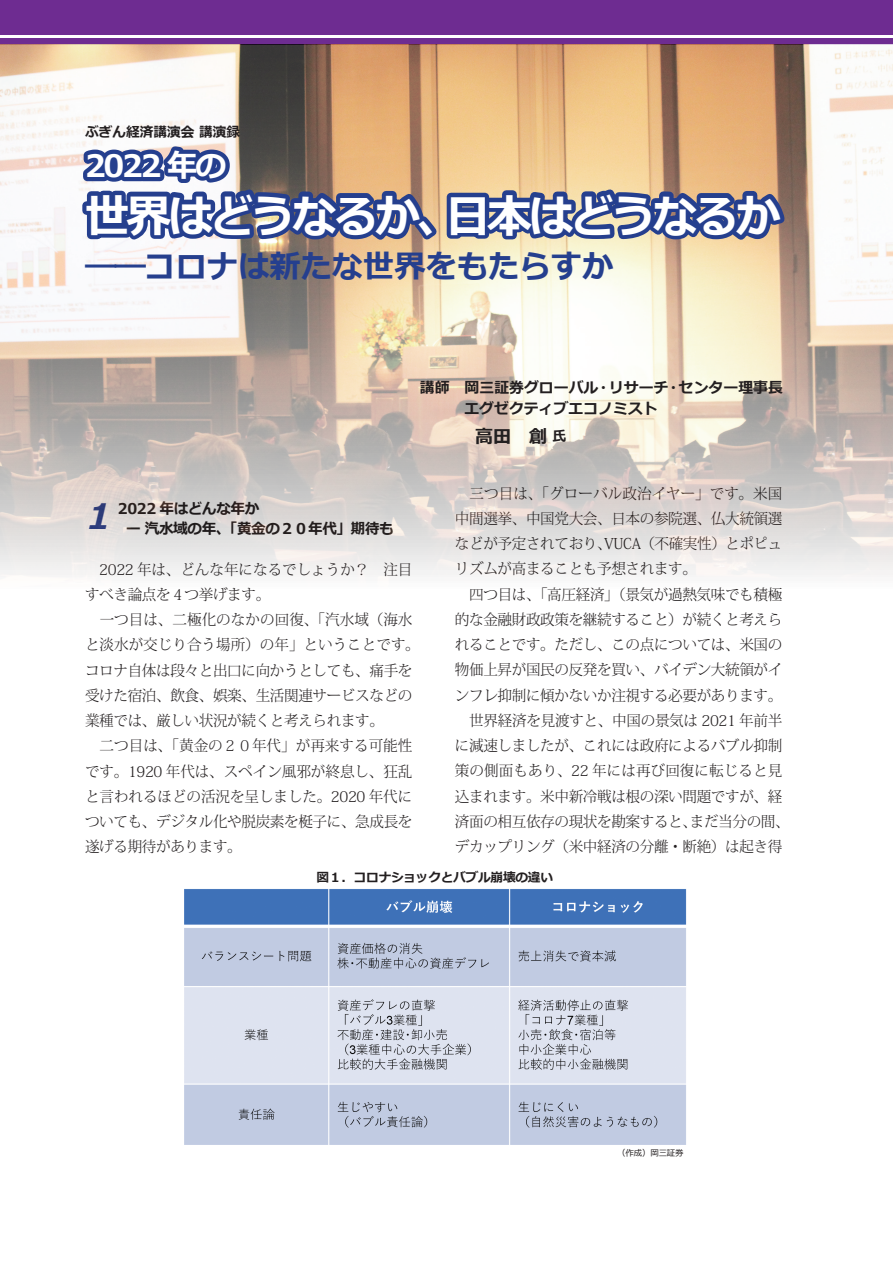
<style>
.page{position:relative;width:893px;height:1263px;background:#fff}
.page>*{position:absolute;margin:0;border:0;box-sizing:border-box;transform-origin:0 0}
.t1{font:700 45.75px "Meiryo";letter-spacing:-.075em;color:#fff}
.t2{font:italic 700 35.1px "Meiryo";color:#253f8e}
.t3{font:700 31.95px "Meiryo";color:#253f8e}
.t4{font:700 30.9px "Meiryo";letter-spacing:-.075em;color:#fff}
.t5{font:700 18px "Meiryo";color:#231f20}
.t6{font:300 14.85px/25.2px "Koz Min Pr 6 N";letter-spacing:-.025em;color:#231f20}
.t7{font:700 14.85px/21.3px "Meiryo";color:#231f20}
.t8{font:700 14.85px/20.2px "Meiryo";letter-spacing:-.025em;color:#231f20}
.t9{font:700 13.8px "Meiryo";color:#231f20}
.t10{font:700 12.75px "Meiryo";letter-spacing:-.025em;color:#231f20}
.t11{font:8.55px "Meiryo";letter-spacing:-.025em;color:#231f20}
.s1{font-size:13.8px}
.s2{font-family:"Koz Min Pr 6 N";font-weight:300}
</style>
<div class="page">
<div style="left:0;top:0;width:893px;height:34px;background:#6e2c91"></div>
<div style="left:0;top:38px;width:893px;height:7px;background:#6e2c91"></div>
<img style="left:0;top:45px;width:893px;height:530px">
<svg style="left:68px;top:141px;width:722px;height:106px;background:#918a94"></svg>
<img style="left:185px;top:889px;width:501px;height:255px">
<p class="t9" style="left:85px;top:122px;width:157px">ぶぎん経済講演会 講演録</p>
<h3 class="t4" style="left:85px;top:144px;width:143px">2022 年の</h3>
<h1 class="t1" style="left:85px;top:184px;width:697px">世界はどうなるか、日本はどうなるか</h1>
<h3 class="t3" style="left:85px;top:244px;width:530px">――コロナは新たな世界をもたらすか</h3>
<p class="t7" style="left:464px;top:377px;width:320px;text-indent:-44px">講師　岡三証券グローバル・リサーチ・センター理事長エグゼクティブエコノミスト</p>
<p class="t5" style="left:461px;top:424px;width:107px"><span class="s1">　</span>高田　創<span class="s1">氏</span></p>
<p class="t8" style="left:104px;top:499px;width:292px"><span class="s2">　</span>2022 年はどんな年か<br>　 ー 汽水域の年、「黄金の２０年代」期待も</p>
<p class="t6" style="left:85px;top:557px;width:336px">　2022 年は、どんな年になるでしょうか？　注目すべき論点を４つ挙げます。<br>　一つ目は、二極化のなかの回復、「汽水域（海水と淡水が交じり合う場所）の年」ということです。コロナ自体は段々と出口に向かうとしても、痛手を受けた宿泊、飲食、娯楽、生活関連サービスなどの業種では、厳しい状況が続くと考えられます。<br>　二つ目は、「黄金の２０年代」が再来する可能性です。1920 年代は、スペイン風邪が終息し、狂乱と言われるほどの活況を呈しました。2020 年代についても、デジタル化や脱炭素を梃子に、急成長を遂げる期待があります。</p>
<h2 class="t2" style="left:87px;top:492px;width:25px">1</h2>
<p class="t6" style="left:455px;top:481px;width:336px">　三つ目は、「グローバル政治イヤー」です。米国中間選挙、中国党大会、日本の参院選、仏大統領選などが予定されており、VUCA（不確実性）とポピュリズムが高まることも予想されます。<br>　四つ目は、「高圧経済」（景気が過熱気味でも積極的な金融財政政策を継続すること）が続くと考えられることです。ただし、この点については、米国の物価上昇が国民の反発を買い、バイデン大統領がインフレ抑制に傾かないか注視する必要があります。　世界経済を見渡すと、中国の景気は 2021 年前半に減速しましたが、これには政府によるバブル抑制策の側面もあり、22 年には再び回復に転じると見込まれます。米中新冷戦は根の深い問題ですが、経済面の相互依存の現状を勘案すると、まだ当分の間、デカップリング（米中経済の分離・断絶）は起き得</p>
<p class="t10" style="left:316px;top:868px;width:238px">図１．コロナショックとバブル崩壊の違い</p>
<p class="t11" style="left:617px;top:1147px;width:68px">（作成）岡三証券</p>
</div>
